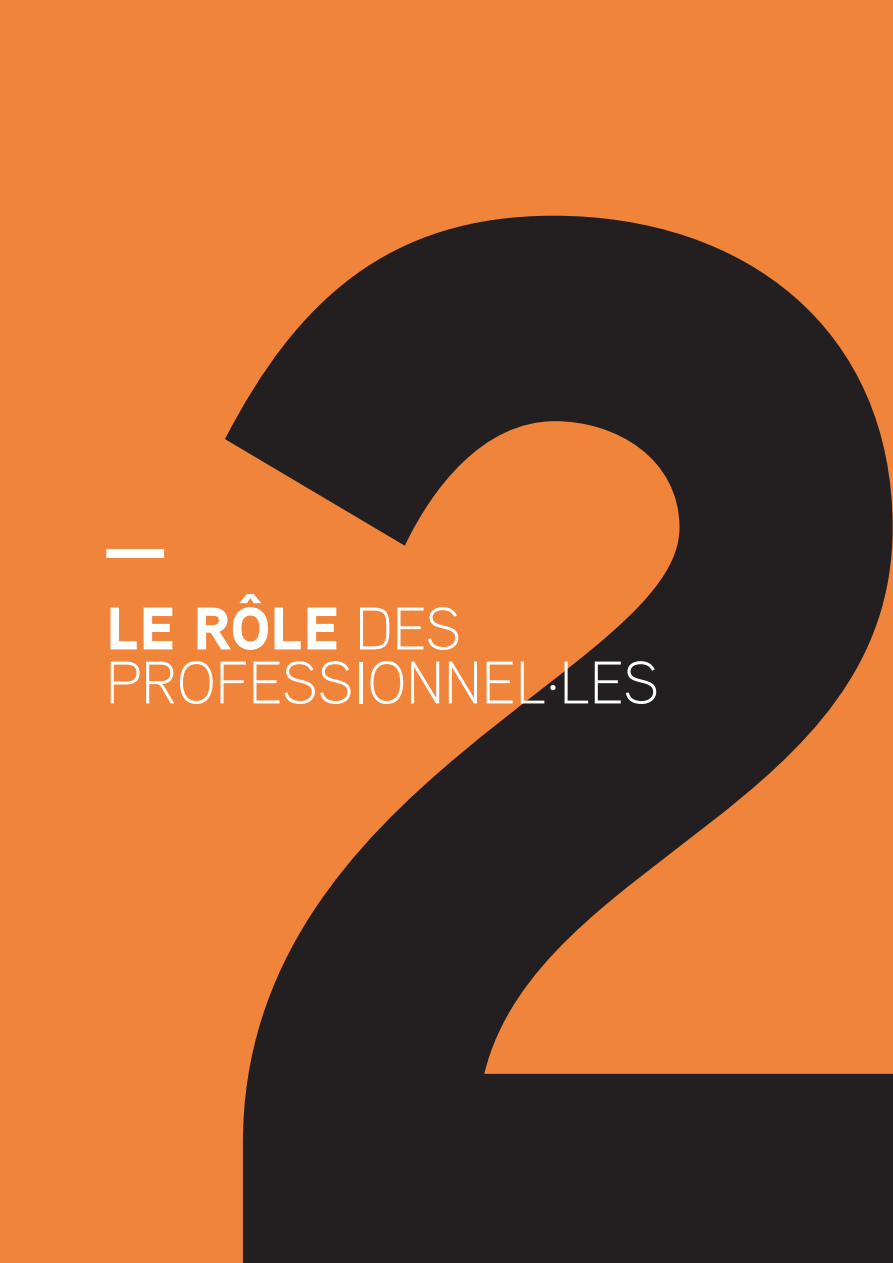
<style>
.page{position:relative;width:893px;height:1263px;background:#f1843b}
.page>*{position:absolute;margin:0;border:0;box-sizing:border-box;transform-origin:0 0}
.t1{font:900 1500px "Aaux Pro OT";color:#231f20}
.t2{font:300 60px/54px "Aaux Pro OT";letter-spacing:.01em;color:#fff}
.t3{font:300 condensed 10.5px "Frutiger LT Std";color:#231f20}
.t4{font:700 condensed 10.5px "Frutiger LT Std";letter-spacing:.01em;color:#231f20}
.s1{font-weight:900}
</style>
<div class="page">
<div style="left:106px;top:549px;width:58px;height:9px;background:#fff"></div>
<h1 class="t1" style="left:150px;top:-210px;width:833px">2</h1>
<h2 class="t2" style="left:106px;top:600px;width:554px"><span class="s1">LE RÔLE</span> DES<br>PROFESSIONNEL·LES</h2>
<p class="t4" style="left:796px;top:1198px;width:13px">(9)</p>
<p class="t4" style="left:654px;top:1198px;width:131px">CENTRE HUBERTINE AUCLERT</p>
<p class="t3" style="left:545px;top:1210px;width:240px">Centre Francilien de ressources pour l’égalité femmes-hommes</p>
</div>
